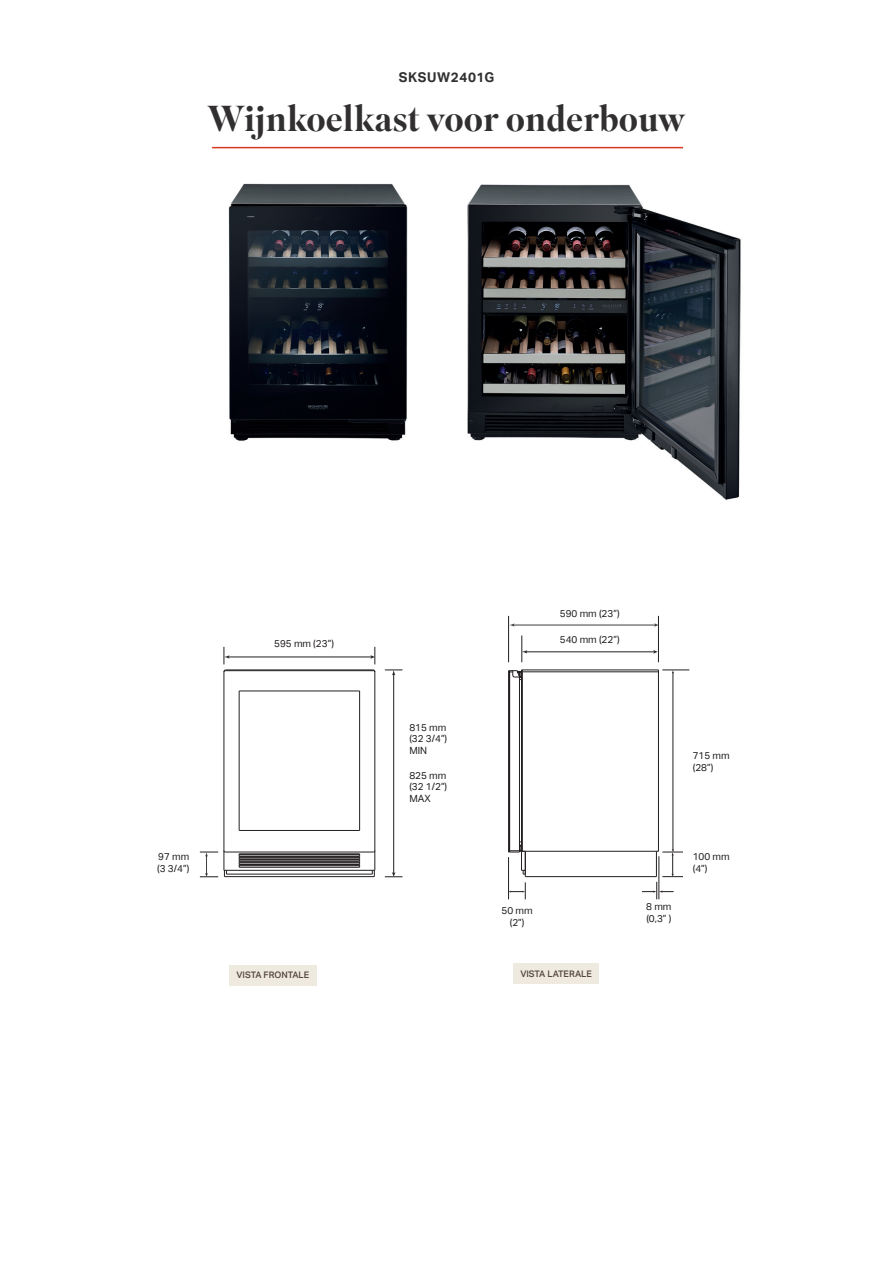
<style>
.page{position:relative;width:893px;height:1263px;background:#fff}
.page>*{position:absolute;margin:0;border:0;box-sizing:border-box;transform-origin:0 0}
.t1{font:500 36px "Superior Title";color:#312f30}
.Sezione_Aktiv{font:700 13.5px "Aktiv Grotesk";letter-spacing:.04em;color:#312f30}
.t2{font:9.9px/11.9px "Aktiv Grotesk";color:#231f20}
.Dida{font:500 9px "Aktiv Grotesk";color:#544640}
</style>
<div class="page">
<img style="left:228px;top:183px;width:180px;height:258px">
<img style="left:467px;top:184px;width:274px;height:316px">
<hr style="left:224px;top:876px;width:150px;height:1px;background:#231f20">
<hr style="left:226px;top:874px;width:146px;height:1px;background:#231f20">
<hr style="left:224px;top:672px;width:1px;height:179px;background:#231f20">
<hr style="left:224px;top:870px;width:151px;height:1px;background:#231f20">
<hr style="left:239px;top:867px;width:121px;height:1px;background:#231f20">
<hr style="left:239px;top:865px;width:121px;height:1px;background:#231f20">
<hr style="left:239px;top:864px;width:121px;height:1px;background:#231f20">
<hr style="left:239px;top:863px;width:121px;height:1px;background:#231f20">
<hr style="left:239px;top:862px;width:121px;height:1px;background:#231f20">
<hr style="left:239px;top:861px;width:121px;height:1px;background:#231f20">
<hr style="left:239px;top:860px;width:121px;height:1px;background:#231f20">
<hr style="left:239px;top:859px;width:121px;height:1px;background:#231f20">
<hr style="left:239px;top:858px;width:121px;height:1px;background:#231f20">
<hr style="left:239px;top:857px;width:121px;height:1px;background:#231f20">
<hr style="left:239px;top:856px;width:121px;height:1px;background:#231f20">
<hr style="left:239px;top:691px;width:1px;height:139px;background:#231f20">
<svg style="left:239px;top:855px;width:1px;height:12px"></svg>
<hr style="left:239px;top:854px;width:121px;height:1px;background:#231f20">
<hr style="left:239px;top:853px;width:121px;height:1px;background:#231f20">
<hr style="left:225px;top:852px;width:149px;height:1px;background:#231f20">
<hr style="left:239px;top:830px;width:121px;height:1px;background:#231f20">
<hr style="left:359px;top:691px;width:1px;height:139px;background:#231f20">
<hr style="left:374px;top:671px;width:1px;height:180px;background:#231f20">
<hr style="left:239px;top:691px;width:121px;height:1px;background:#231f20">
<hr style="left:225px;top:670px;width:149px;height:1px;background:#231f20">
<svg style="left:372px;top:850px;width:4px;height:27px"></svg>
<hr style="left:658px;top:670px;width:1px;height:181px;background:#231f20">
<hr style="left:525px;top:876px;width:131px;height:1px;background:#231f20">
<hr style="left:522px;top:851px;width:136px;height:1px;background:#231f20">
<hr style="left:522px;top:670px;width:1px;height:181px;background:#231f20">
<hr style="left:521px;top:670px;width:1px;height:181px;background:#231f20">
<hr style="left:519px;top:677px;width:1px;height:175px;background:#231f20">
<hr style="left:509px;top:671px;width:1px;height:181px;background:#231f20">
<hr style="left:508px;top:671px;width:1px;height:181px;background:#231f20">
<hr style="left:522px;top:671px;width:136px;height:1px;background:#231f20">
<hr style="left:522px;top:670px;width:136px;height:1px;background:#231f20">
<svg style="left:509px;top:670px;width:14px;height:10px"></svg>
<hr style="left:226px;top:669px;width:147px;height:1px;background:#231f20">
<hr style="left:228px;top:657px;width:144px;height:1px;background:#231f20">
<svg style="left:223px;top:647px;width:6px;height:26px"></svg>
<svg style="left:370px;top:647px;width:6px;height:26px"></svg>
<hr style="left:393px;top:673px;width:1px;height:200px;background:#231f20">
<svg style="left:385px;top:670px;width:17px;height:5px"></svg>
<svg style="left:385px;top:872px;width:17px;height:5px"></svg>
<svg style="left:200px;top:850px;width:27px;height:27px"></svg>
<hr style="left:673px;top:672px;width:1px;height:178px;background:#231f20">
<svg style="left:662px;top:670px;width:27px;height:3px"></svg>
<hr style="left:508px;top:857px;width:1px;height:42px;background:#231f20">
<hr style="left:508px;top:616px;width:1px;height:46px;background:#231f20">
<hr style="left:658px;top:616px;width:1px;height:46px;background:#231f20">
<hr style="left:525px;top:651px;width:129px;height:1px;background:#231f20">
<svg style="left:522px;top:635px;width:5px;height:27px"></svg>
<svg style="left:653px;top:650px;width:5px;height:4px"></svg>
<svg style="left:642px;top:849px;width:41px;height:50px"></svg>
<svg style="left:509px;top:841px;width:17px;height:58px"></svg>
<hr style="left:513px;top:625px;width:142px;height:1px;background:#3e3e3f">
<svg style="left:509px;top:623px;width:6px;height:4px"></svg>
<svg style="left:654px;top:623px;width:4px;height:4px"></svg>
<div style="left:229px;top:964px;width:87px;height:21px;background:#efeae0"></div>
<div style="left:513px;top:963px;width:86px;height:21px;background:#efeae0"></div>
<hr style="left:212px;top:147px;width:471px;height:1px;background:#d8381e">
<p class="Sezione_Aktiv" style="left:399px;top:69px;width:97px">SKSUW2401G</p>
<p class="t1" style="left:207px;top:97px;width:480px">Wijnkoelkast voor onderbouw</p>
<p class="t2" style="left:157px;top:851px;width:34px">97 mm (3 3/4”)</p>
<p class="t2" style="left:274px;top:637px;width:61px">595 mm (23”)</p>
<p class="t2" style="left:560px;top:608px;width:61px">590 mm (23”)</p>
<p class="t2" style="left:560px;top:634px;width:61px">540 mm (22”)</p>
<p class="t2" style="left:409px;top:721px;width:39px;text-align:justify">815 mm (32 3/4”)<br>MIN</p>
<p class="t2" style="left:409px;top:769px;width:39px;text-align:justify">825 mm (32 1/2”)<br>MAX</p>
<p class="t2" style="left:502px;top:904px;width:33px;text-align:center">50 mm (2”)</p>
<p class="Dida" style="left:236px;top:970px;width:74px">VISTA FRONTALE</p>
<p class="Dida" style="left:520px;top:969px;width:73px">VISTA LATERALE</p>
<p class="t2" style="left:693px;top:750px;width:38px">715 mm (28”)</p>
<p class="t2" style="left:646px;top:901px;width:27px">8 mm (0,3” )</p>
<p class="t2" style="left:693px;top:851px;width:38px">100 mm (4”)</p>
</div>
